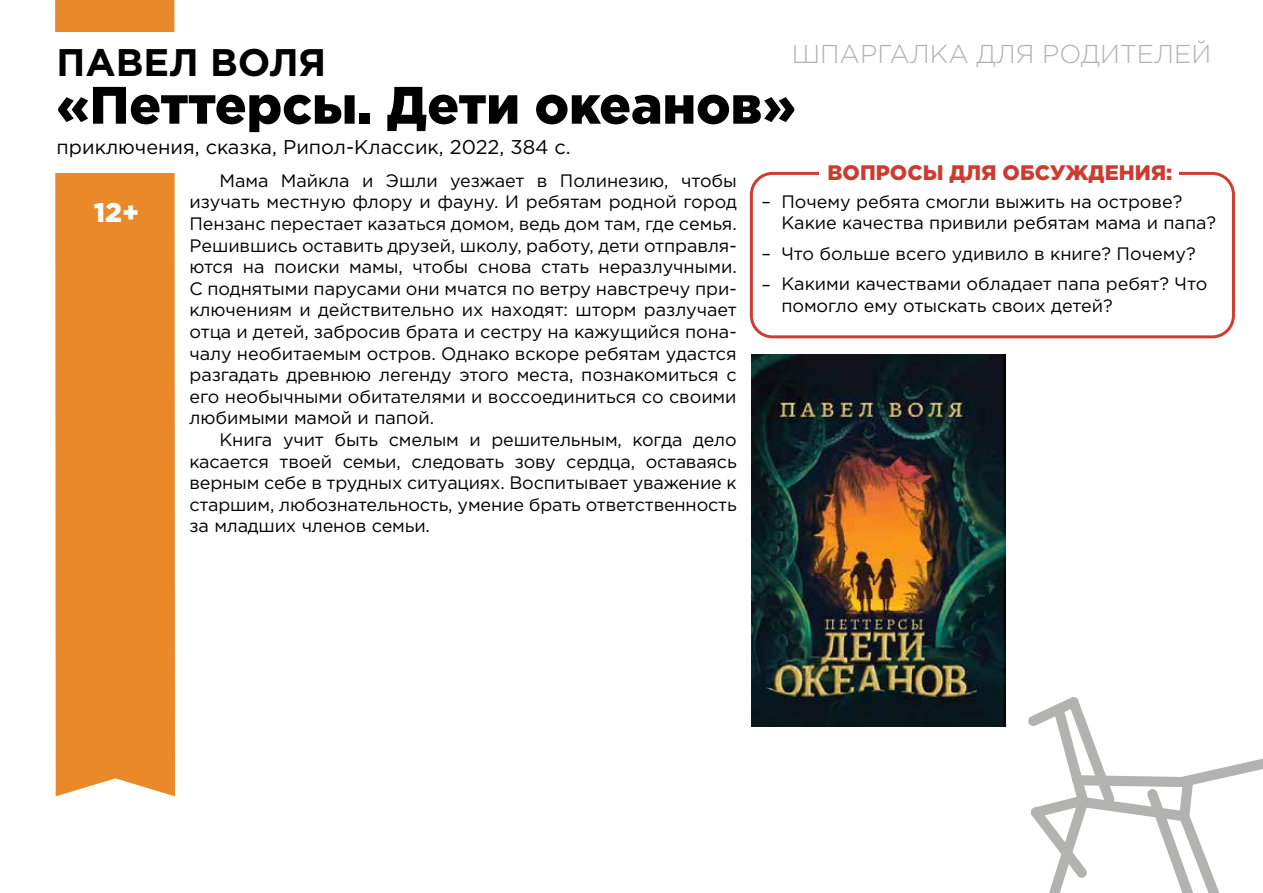
<style>
.page{position:relative;width:1263px;height:893px;background:#fff}
.page>*{position:absolute;margin:0;border:0;box-sizing:border-box;transform-origin:0 0}
.t1{font:900 52.65px "Gotham Pro";color:#000}
.t2{font:700 38.4px "Gotham Pro";color:#000}
.t3{font:900 27px "Gotham Pro";color:#fff}
.t4{font:300 25.8px "Gotham Pro";color:#b2b2b1}
.t5{font:900 21px "Gotham Pro";color:#cb3c31}
.t6{font:19.95px "Gotham Pro";color:#000}
.t7{font:18px/21.6px "Gotham Pro";color:#000}
</style>
<div class="page">
<div style="left:750px;top:172px;width:485px;height:166px;border:3px solid #cd3d31;border-radius:21px"></div>
<div style="left:820px;top:157px;width:359px;height:34px;background:#fff"></div>
<svg style="left:1028px;top:697px;width:235px;height:196px"></svg>
<div style="left:55px;top:0;width:120px;height:796px;background:#e9892a"></div>
<div style="left:53px;top:32px;width:122px;height:140px;background:#fff"></div>
<img style="left:751px;top:355px;width:254px;height:371px">
<h2 class="t2" style="left:57px;top:40px;width:271px">ПАВЕЛ ВОЛЯ</h2>
<h3 class="t4" style="left:792px;top:40px;width:421px">ШПАРГАЛКА ДЛЯ РОДИТЕЛЕЙ</h3>
<h1 class="t1" style="left:57px;top:75px;width:741px">«Петтерсы. Дети океанов»</h1>
<p class="t6" style="left:57px;top:136px;width:516px">приключения, сказка, Рипол-Классик, 2022, 384 с.</p>
<h3 class="t3" style="left:94px;top:197px;width:47px">12+</h3>
<p class="t7" style="left:189px;top:170px;width:549px;text-align:justify;text-indent:30px">Мама Майкла и Эшли уезжает в Полинезию, чтобы изучать местную флору и фауну. И ребятам родной город Пензанс перестает казаться домом, ведь дом там, где семья.<br>Решившись оставить друзей, школу, работу, дети отправля&shy;ются на поиски мамы, чтобы снова стать неразлучными.<br>С поднятыми парусами они мчатся по ветру навстречу при&shy;ключениям и действительно их находят: шторм разлучает отца и детей, забросив брата и сестру на кажущийся пона&shy;чалу необитаемым остров. Однако вскоре ребятам удастся разгадать древнюю легенду этого места, познакомиться с его необычными обитателями и воссоединиться со своими любимыми мамой и папой.</p>
<p class="t7" style="left:189px;top:429px;width:549px;text-align:justify;text-indent:30px">Книга учит быть смелым и решительным, когда дело касается твоей семьи, следовать зову сердца, оставаясь верным себе в трудных ситуациях. Воспитывает уважение к старшим, любознательность, умение брать ответственность за младших членов семьи.</p>
<p class="t7" style="left:761px;top:191px;width:11px">–</p>
<p class="t7" style="left:761px;top:238px;width:11px;line-height:30.8px">– –</p>
<p class="t5" style="left:827px;top:160px;width:346px">ВОПРОСЫ ДЛЯ ОБСУЖДЕНИЯ:</p>
<p class="t7" style="left:781px;top:191px;width:436px">Почему ребята смогли выжить на острове?<br>Какие качества привили ребятам мама и папа?</p>
<p class="t7" style="left:781px;top:238px;width:427px;line-height:30.5px">Что больше всего удивило в книге? Почему?<br>Какими качествами обладает папа ребят? Что</p>
<p class="t7" style="left:781px;top:294px;width:333px">помогло ему отыскать своих детей?</p>
</div>
